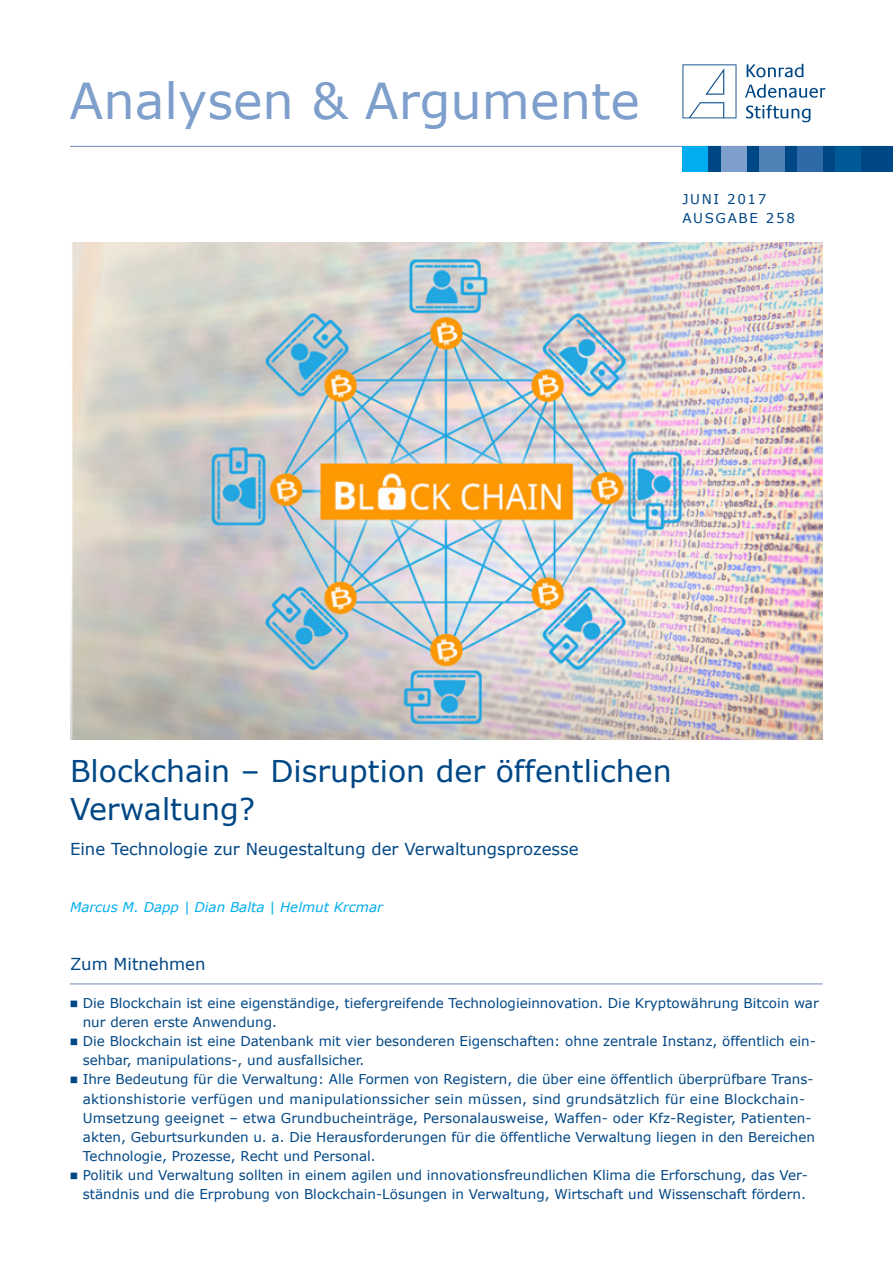
<style>
.page{position:relative;width:893px;height:1263px;background:#fff}
.page>*{position:absolute;margin:0;border:0;box-sizing:border-box;transform-origin:0 0}
.t1{font:49.5px "Verdana";color:#7e9fcb}
.t2{font:30px/38.2px "Verdana";color:#004785}
.t3{font:16.5px "Verdana";color:#004785}
.t4{font:13.5px/19.2px "Verdana";color:#004785}
.t5{font:italic 13.5px "Verdana";color:#00aeef}
.t6{font:13.5px/19.2px "Verdana";letter-spacing:.12em;color:#004785}
</style>
<div class="page">
<hr style="left:70px;top:146px;width:823px;height:1px;background:#7189b7">
<div style="left:682px;top:146px;width:211px;height:26px;background:#004785"></div>
<div style="left:836px;top:146px;width:25px;height:26px;background:#005997"></div>
<div style="left:797px;top:146px;width:26px;height:26px;background:#2d6aa7"></div>
<div style="left:759px;top:146px;width:25px;height:26px;background:#5081b7"></div>
<div style="left:721px;top:146px;width:25px;height:26px;background:#7e9fcb"></div>
<div style="left:682px;top:146px;width:26px;height:26px;background:#00aeef"></div>
<svg style="left:682px;top:64px;width:54px;height:54px"></svg>
<svg style="left:747px;top:64px;width:56px;height:13px"></svg>
<svg style="left:745px;top:84px;width:80px;height:14px"></svg>
<svg style="left:746px;top:105px;width:64px;height:17px"></svg>
<hr style="left:70px;top:983px;width:753px;height:1px;background:#7189b7">
<img style="left:70px;top:242px;width:753px;height:498px">
<h1 class="t1" style="left:70px;top:67px;width:572px">Analysen &amp; Argumente</h1>
<p class="t6" style="left:682px;top:189px;width:114px">Juni 2017<br>Ausgabe 258</p>
<h2 class="t2" style="left:70px;top:752px;width:603px">Blockchain – Disruption der öffentlichen<br>Verwaltung?</h2>
<p class="t3" style="left:70px;top:837px;width:510px">Eine Technologie zur Neugestaltung der Verwaltungsprozesse</p>
<p class="t5" style="left:70px;top:898px;width:314px">Marcus M. Dapp | Dian Balta | Helmut Krcmar</p>
<p class="t3" style="left:70px;top:952px;width:137px">Zum Mitnehmen</p>
<p class="t4" style="left:83px;top:993px;width:738px">Die Blockchain ist eine eigenständige, tiefergreifende Technologieinnovation. Die Kryptowährung Bitcoin war nur deren erste Anwendung.<br>Die Blockchain ist eine Datenbank mit vier besonderen Eigenschaften: ohne zentrale Instanz, öffentlich ein&shy;sehbar, manipulations-, und ausfallsicher.<br>Ihre Bedeutung für die Verwaltung: Alle Formen von Registern, die über eine öffentlich überprüfbare Trans&shy;aktionshistorie verfügen und manipulationssicher sein müssen, sind grundsätzlich für eine Blockchain-<br>U msetzung geeignet – etwa Grundbucheinträge, Personalausweise, Waffen- oder Kfz-Register, Patienten&shy;akten, Geburtsurkunden u. a. Die Herausforderungen für die öffentliche Verwaltung liegen in den Bereichen Technologie, Prozesse, Recht und Personal.<br>Politik und Verwaltung sollten in einem agilen und innovationsfreundlichen Klima die Erforschung, das Ver&shy;ständnis und die Erprobung von Blockchain-Lösungen in Verwaltung, Wirtschaft und Wissenschaft fördern.</p>
</div>
